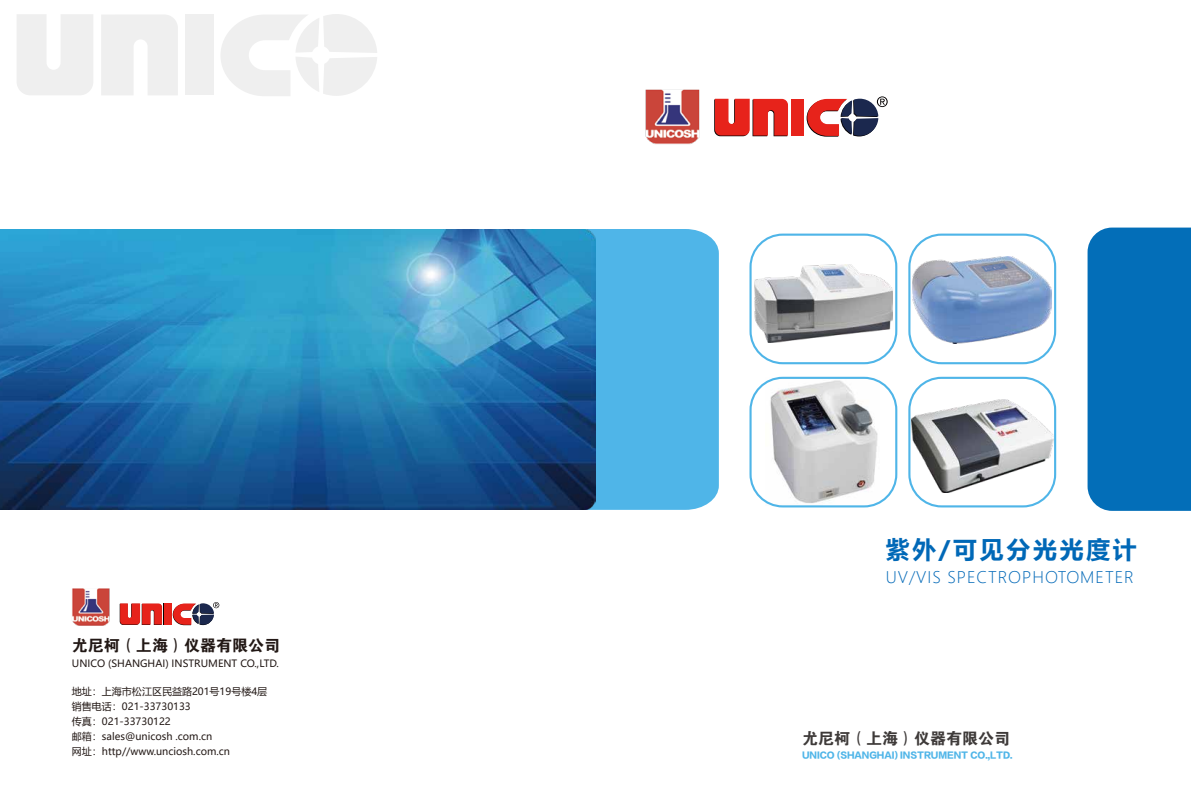
<style>
.page{position:relative;width:1191px;height:808px;background:#fff}
.page>*{position:absolute;margin:0;border:0;box-sizing:border-box;transform-origin:0 0}
.t1{font:700 23.8px "Microsoft Ya Hei";letter-spacing:.12em;color:#0068b7}
.t2{font:16px "FZDHTJW GB1 0";color:#3e3a39}
.t3{font:16px "FZDHTJW GB1 0";color:#221815}
.t4{font:300 15.8px "Microsoft Ya Hei";letter-spacing:.06em;color:#0068b7}
.t5{font:10px/15px "Microsoft Ya Hei";color:#221815}
.t6{font:8.4px "FZLTTHJW GB1 0";color:#4fb5e8}
</style>
<div class="page">
<img style="left:911px;top:399px;width:142px;height:94px">
<img style="left:765px;top:377px;width:115px;height:129px">
<div style="left:595px;top:229px;width:124px;height:281px;background:#4fb5e8"></div>
<div style="left:186px;top:15px;width:28px;height:80px;background:#efefef"></div>
<svg style="left:17px;top:14px;width:76px;height:81px"></svg>
<svg style="left:101px;top:15px;width:77px;height:80px"></svg>
<svg style="left:221px;top:14px;width:156px;height:82px"></svg>
<div style="left:791px;top:99px;width:13px;height:37px;background:#e7231b"></div>
<svg style="left:714px;top:99px;width:74px;height:37px;background:#e0423c"></svg>
<svg style="left:806px;top:96px;width:81px;height:41px"></svg>
<img style="left:0;top:229px;width:595px;height:281px">
<div style="left:749px;top:234px;width:148px;height:130px;border:2px solid #4fb5e8;border-radius:32px"></div>
<div style="left:908px;top:234px;width:148px;height:130px;border:2px solid #4fb5e8;border-radius:32px"></div>
<div style="left:908px;top:377px;width:148px;height:130px;border:2px solid #4fb5e8;border-radius:32px"></div>
<div style="left:749px;top:377px;width:148px;height:130px;border:2px solid #4fb5e8;border-radius:32px"></div>
<div style="left:164px;top:604px;width:7px;height:21px;background:#e7231b"></div>
<div style="left:164px;top:603px;width:7px;height:21px;background:#e7231b"></div>
<svg style="left:120px;top:603px;width:42px;height:22px"></svg>
<svg style="left:173px;top:602px;width:46px;height:23px"></svg>
<img style="left:755px;top:265px;width:137px;height:77px">
<img style="left:913px;top:256px;width:138px;height:88px">
<img style="left:981px;top:264px;width:26px;height:7px">
<div style="left:1087px;top:228px;width:104px;height:283px;background:#036eb8"></div>
<img style="left:645px;top:89px;width:55px;height:56px">
<img style="left:72px;top:588px;width:38px;height:38px">
<h2 class="t3" style="left:72px;top:636px;width:210px">尤尼柯（上海）仪器有限公司</h2>
<p class="t5" style="left:72px;top:655px;width:208px">UNICO (SHANGHAI) INSTRUMENT CO.,LTD.</p>
<p class="t5" style="left:72px;top:684px;width:197px">地址：上海市松江区民益路201号19号楼4层销售电话：021-33730133<br>传真：021-33730122<br>邮箱：sales@unicosh .com.cn<br>网址：http//www.unciosh.com.cn</p>
<h1 class="t1" style="left:885px;top:533px;width:252px">紫外/可见分光光度计</h1>
<h3 class="t4" style="left:885px;top:566px;width:249px">UV/VIS SPECTROPHOTOMETER</h3>
<h2 class="t2" style="left:802px;top:729px;width:209px">尤尼柯（上海）仪器有限公司</h2>
<p class="t6" style="left:802px;top:750px;width:212px">UNICO (SHANGHAI) INSTRUMENT CO.,LTD.</p>
</div>
